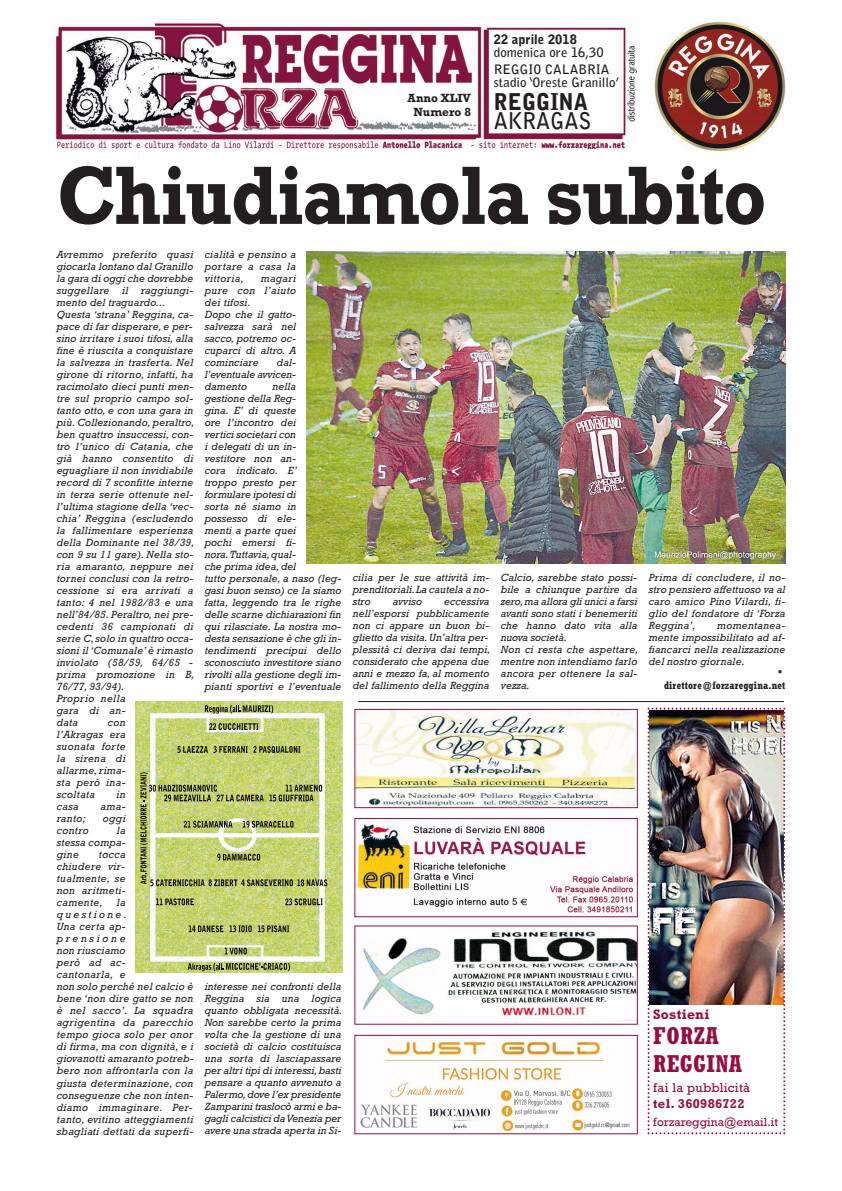
<style>
.page{position:relative;width:842px;height:1191px;background:#fff}
.page>*{position:absolute;margin:0;border:0;box-sizing:border-box;transform-origin:0 0}
.t1{font:700 84px "Rockwell";letter-spacing:-.02em;color:#231f20;scale:.9 1}
.t2{font:700 condensed 24px/28.8px "Rockwell";letter-spacing:.02em;color:#950f3e}
.t3{font:900 23px "Bell Gothic Std";color:#231f20;scale:.92 1}
.t4{font:700 23px "Bell Gothic Std";color:#231f20;scale:.92 1}
.t5{font:700 14px "Rockwell";letter-spacing:.02em;color:#950f3e}
.t6{font:700 13px/17px "Bell Gothic Std";color:#231f20}
.t7{font:13px "Rockwell";letter-spacing:.02em;color:#950f3e}
.t8{font:700 13px "Rockwell";letter-spacing:.02em;color:#950f3e}
.t9{font:900 13px "Bell Gothic Std";color:#231f20}
.t10{font:12px "Rockwell";letter-spacing:.005em;color:#950f3e}
.t11{font:700 12px/14.4px "Rockwell";color:#231f20;text-align:center}
.t12{font:italic 10.6px/12px "Rockwell";letter-spacing:.015em;color:#231f20;text-align:justify}
.t13{font:700 condensed 10.6px "Rockwell";letter-spacing:.015em;color:#231f20}
</style>
<div class="page">
<img style="left:647px;top:707px;width:138px;height:427px">
<img style="left:357px;top:824px;width:277px;height:89px">
<div style="left:354px;top:818px;width:284px;height:99px;border:1px solid #950f3e"></div>
<img style="left:54px;top:18px;width:583px;height:130px">
<img style="left:655px;top:21px;width:130px;height:131px">
<hr style="left:358px;top:701px;width:426px;height:1px;background:#231f20">
<img style="left:360px;top:1041px;width:270px;height:91px">
<div style="left:354px;top:1034px;width:284px;height:100px;border:1px solid #950f3e"></div>
<img style="left:363px;top:931px;width:273px;height:90px">
<img style="left:356px;top:711px;width:280px;height:95px">
<div style="left:354px;top:709px;width:284px;height:99px;border:1px solid #950f3e"></div>
<img style="left:306px;top:251px;width:479px;height:313px">
<img style="left:136px;top:702px;width:206px;height:270px">
<svg style="left:209px;top:723px;width:49px;height:7px"></svg>
<svg style="left:225px;top:947px;width:22px;height:7px"></svg>
<svg style="left:156px;top:898px;width:38px;height:7px"></svg>
<svg style="left:285px;top:898px;width:38px;height:7px"></svg>
<svg style="left:177px;top:746px;width:123px;height:7px"></svg>
<svg style="left:189px;top:925px;width:34px;height:7px"></svg>
<svg style="left:229px;top:925px;width:23px;height:7px"></svg>
<svg style="left:258px;top:925px;width:31px;height:7px"></svg>
<svg style="left:205px;top:705px;width:68px;height:8px"></svg>
<svg style="left:188px;top:963px;width:102px;height:8px"></svg>
<img style="left:140px;top:772px;width:187px;height:114px">
<p class="t9" style="left:494px;top:35px;width:85px">22 aprile 2018</p>
<p class="t6" style="left:494px;top:45px;width:117px">domenica ore 16,30<br>REGGIO CALABRIA</p>
<p class="t6" style="left:494px;top:75px;width:127px">stadio ‘Oreste Granillo’</p>
<h3 class="t3" style="left:494px;top:93px;width:104px">REGGINA</h3>
<h3 class="t4" style="left:494px;top:112px;width:108px">AKRAGAS</h3>
<h1 class="t1" style="left:57px;top:146px;width:790px">Chiudiamola subito</h1>
<p class="t11" style="left:408px;top:91px;width:65px">Anno XLIV<br>Numero 8</p>
<p class="t12" style="left:57px;top:248px;width:139px;text-align:left">Avremmo preferito quasi giocarla lontano dal Granillo la gara di oggi che dovrebbe suggellare il raggiungi&shy;mento del traguardo...<br>Questa ‘strana’ Reggina, ca&shy;pace di far disperare, e per&shy;sino irritare i suoi tifosi, alla fine è riuscita a conquistare la salvezza in trasferta. Nel girone di ritorno, infatti, ha racimolato dieci punti men&shy;tre sul proprio campo sol&shy;tanto otto, e con una gara in più. Collezionando, peraltro, ben quattro insuccessi, con&shy;tro l’unico di Catania, che già hanno consentito di eguagliare il non invidiabile record di 7 sconfitte interne in terza serie ottenute nel&shy;l’ultima stagione della ‘vec&shy;chia’ Reggina (escludendo la fallimentare esperienza della Dominante nel 38/39, con 9 su 11 gare). Nella sto&shy;ria amaranto, neppure nei tornei conclusi con la retro&shy;cessione si era arrivati a tanto: 4 nel 1982/83 e una nell’84/85. Peraltro, nei pre&shy;cedenti 36 campionati di serie C, solo in quattro occa&shy;sioni il ‘Comunale’ è rimasto inviolato (58/59, 64/65 - prima promozione in B,<br>76/77, 93/94).<br>Proprio nella<br>gara di an-<br>data</p>
<p class="t12" style="left:57px;top:716px;width:71px;text-indent:51px">con l’Akragas era suonata forte la sirena di allarme, rima&shy;sta però ina&shy;scoltata</p>
<p class="t12" style="left:116px;top:788px;width:11px">in</p>
<p class="t12" style="left:57px;top:800px;width:24px">casa</p>
<p class="t12" style="left:101px;top:800px;width:27px">ama-</p>
<p class="t12" style="left:57px;top:812px;width:31px">ranto;</p>
<p class="t12" style="left:103px;top:812px;width:24px">oggi</p>
<p class="t12" style="left:57px;top:824px;width:33px">contro</p>
<p class="t12" style="left:57px;top:824px;width:71px;text-indent:60px">la stessa compa&shy;gine</p>
<p class="t12" style="left:57px;top:848px;width:71px;text-indent:42px">tocca chiudere vir&shy;tualmente, se non aritmeti&shy;camente,</p>
<p class="t12" style="left:57px;top:896px;width:139px;text-align:left;text-indent:60px">la questione.<br>Una certa ap&shy;prensione<br>non riusciamo<br>però ad ac-<br>cantonarla, e<br>non solo perché nel calcio è bene ‘non dire gatto se non è nel sacco’. La squadra agrigentina da parecchio tempo gioca solo per onor di firma, ma con dignità, e i giovanotti amaranto potreb&shy;bero non affrontarla con la giusta determinazione, con conseguenze che non inten&shy;diamo immaginare. Per&shy;tanto, evitino atteggiamenti sbagliati dettati da superfi-</p>
<p class="t12" style="left:205px;top:248px;width:93px">cialità e pensino a portare a casa la vittoria,</p>
<p class="t12" style="left:205px;top:272px;width:93px;text-align:left;text-indent:56px">magari pure con l’aiuto dei tifosi.<br>Dopo che il gatto&shy;salvezza sarà nel sacco, potremo oc&shy;cuparci di altro. A cominciare</p>
<p class="t12" style="left:205px;top:356px;width:93px;text-indent:72px">dal&shy;l’eventuale avvicen&shy;damento</p>
<p class="t12" style="left:205px;top:380px;width:138px;text-align:left;text-indent:68px">nella<br>gestione della Reg-<br>gina. E’ di queste<br>ore l’incontro dei<br>vertici societari con<br>i delegati di un in-<br>vestitore non an-<br>cora indicato. E’<br>troppo presto per formulare ipotesi di<br>sorta né siamo in possesso di ele-<br>menti a parte quei<br>pochi emersi fi-<br>nora. Tuttavia, qual-<br>che prima idea, del<br>tutto personale, a naso (leg&shy;gasi buon senso) ce la siamo fatta, leggendo tra le righe delle scarne dichiarazioni fin qui rilasciate. La nostra mo&shy;desta sensazione è che gli in&shy;tendimenti precipui dello sconosciuto investitore siano rivolti alla gestione degli im&shy;pianti sportivi e l’eventuale</p>
<p class="t12" style="left:205px;top:980px;width:139px">interesse nei confronti della Reggina sia una logica quanto obbligata necessità.<br>Non sarebbe certo la prima volta che la gestione di una società di calcio costituisca una sorta di lasciapassare per altri tipi di interessi, basti pensare a quanto avvenuto a Palermo, dove l’ex presidente Zamparini traslocò armi e ba&shy;gagli calcistici da Venezia per avere una strada aperta in Si-</p>
<p class="t12" style="left:353px;top:571px;width:138px">cilia per le sue attività im&shy;prenditoriali. La cautela a no&shy;stro</p>
<p class="t12" style="left:353px;top:595px;width:139px;text-align:left;text-indent:91px">eccessiva nell’esporsi pubblicamente non ci appare un buon bi&shy;glietto da visita. Un’altra per&shy;plessità ci deriva dai tempi, considerato che appena due anni e mezzo fa, al momento del fallimento della Reggina</p>
<p class="t12" style="left:393px;top:595px;width:31px">avviso</p>
<p class="t12" style="left:501px;top:571px;width:139px;text-align:left">Calcio, sarebbe stato possi&shy;bile a chiunque partire da zero, ma allora gli unici a farsi avanti sono stati i benemeriti che hanno dato vita alla nuova società.<br>Non ci resta che aspettare, mentre non intendiamo farlo ancora per ottenere la sal&shy;vezza.</p>
<p class="t12" style="left:649px;top:571px;width:138px">Prima di concludere, il no&shy;stro pensiero affettuoso va al caro amico Pino Vilardi, fi&shy;glio del fondatore di ‘Forza Reggina’,</p>
<p class="t12" style="left:649px;top:619px;width:138px;text-indent:68px">momentanea&shy;mente impossibilitato ad af&shy;fiancarci nella realizzazione del nostro giornale.</p>
<p class="t13" style="left:664px;top:679px;width:123px">direttore@forzareggina.net</p>
<h3 class="t5" style="left:653px;top:1005px;width:58px">Sostieni</h3>
<h2 class="t2" style="left:653px;top:1021px;width:90px">FORZA<br>REGGINA</h2>
<p class="t7" style="left:653px;top:1080px;width:98px">fai la pubblicità</p>
<p class="t8" style="left:653px;top:1095px;width:93px">tel. 360986722</p>
<p class="t10" style="left:653px;top:1114px;width:126px">forzareggina@email.it</p>
</div>
